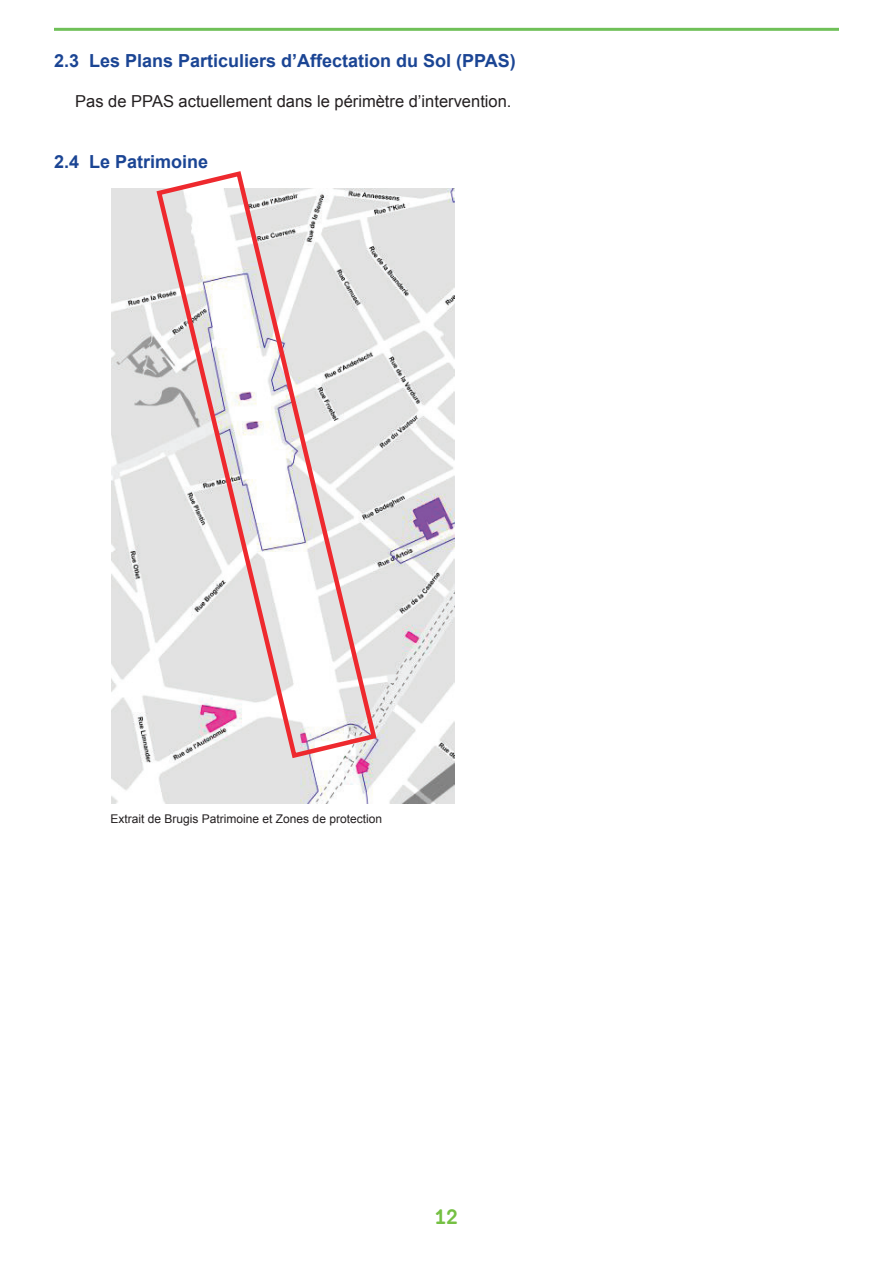
<style>
.page{position:relative;width:893px;height:1263px;background:#fff}
.page>*{position:absolute;margin:0;border:0;box-sizing:border-box;transform-origin:0 0}
.t1{font:700 21px "Merkury";color:#75c043}
.t2{font:700 18px "Arial";color:#1b4594}
.t3{font:16.5px "Arial";color:#231f20}
.t4{font:12px "Arial";color:#231f20}
</style>
<div class="page">
<hr style="left:54px;top:28px;width:785px;height:3px;background:#6fc058">
<img style="left:111px;top:189px;width:343px;height:615px">
<svg style="left:154px;top:171px;width:225px;height:590px"></svg>
<p class="t2" style="left:54px;top:49px;width:463px">2.3 Les Plans Particuliers d’Affectation du Sol (PPAS)</p>
<p class="t3" style="left:75px;top:90px;width:438px">Pas de PPAS actuellement dans le périmètre d’intervention.</p>
<p class="t2" style="left:54px;top:150px;width:156px">2.4 Le Patrimoine</p>
<p class="t4" style="left:111px;top:811px;width:273px">Extrait de Brugis Patrimoine et Zones de protection</p>
<p class="t1" style="left:435px;top:1201px;width:25px">12</p>
</div>
